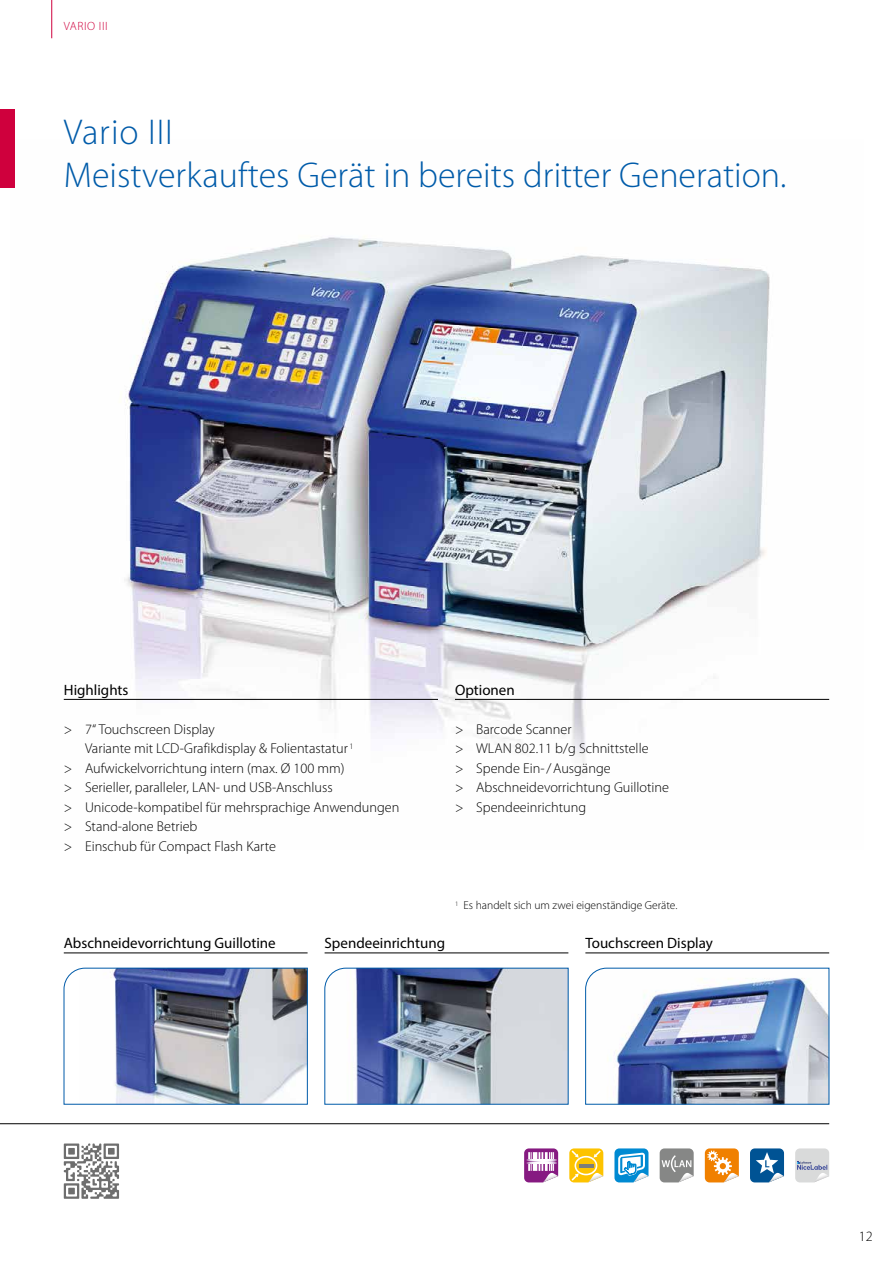
<style>
.page{position:relative;width:893px;height:1263px;background:#fff}
.page>*{position:absolute;margin:0;border:0;box-sizing:border-box;transform-origin:0 0}
.t1{font:300 36px/43.2px "Myriad Pro";color:#005ba9}
.t2{font:15px "Myriad Pro";color:#000}
.t3{font:300 14.25px/19.5px "Myriad Pro";color:#000}
.t4{font:300 12px "Myriad Pro";letter-spacing:.05em;color:#cf003d}
.t5{font:300 11.55px "Myriad Pro";color:#000}
</style>
<div class="page">
<hr style="left:0;top:1123px;width:829px;height:1px;background:#000">
<img style="left:324px;top:968px;width:245px;height:137px">
<img style="left:585px;top:968px;width:244px;height:137px">
<img style="left:64px;top:968px;width:244px;height:137px">
<svg style="left:614px;top:1148px;width:34px;height:34px"></svg>
<svg style="left:660px;top:1148px;width:34px;height:34px"></svg>
<svg style="left:705px;top:1148px;width:34px;height:34px"></svg>
<svg style="left:750px;top:1148px;width:34px;height:34px"></svg>
<svg style="left:795px;top:1148px;width:34px;height:34px"></svg>
<svg style="left:524px;top:1148px;width:34px;height:34px"></svg>
<svg style="left:527px;top:1161px;width:28px;height:2px"></svg>
<svg style="left:525px;top:1160px;width:32px;height:1px"></svg>
<svg style="left:525px;top:1163px;width:32px;height:1px"></svg>
<svg style="left:569px;top:1148px;width:34px;height:34px"></svg>
<hr style="left:579px;top:1164px;width:14px;height:3px;background:#7d7d7c">
<img style="left:11px;top:187px;width:819px;height:576px">
<hr style="left:325px;top:953px;width:243px;height:1px;background:#000">
<hr style="left:585px;top:953px;width:244px;height:1px;background:#000">
<hr style="left:455px;top:699px;width:374px;height:1px;background:#000">
<hr style="left:64px;top:699px;width:374px;height:1px;background:#000">
<hr style="left:64px;top:953px;width:244px;height:1px;background:#000">
<svg style="left:64px;top:1143px;width:55px;height:56px"></svg>
<hr style="left:51px;top:0;width:1px;height:38px;background:#cf003d">
<div style="left:0;top:109px;width:15px;height:78px;background:#cf003d"></div>
<p class="t4" style="left:64px;top:20px;width:45px">VARIO III</p>
<h1 class="t1" style="left:64px;top:111px;width:724px">Vario III<br>Meistverkauftes Gerät in bereits dritter Generation.</h1>
<p class="t2" style="left:64px;top:681px;width:66px">Highlights</p>
<p class="t2" style="left:455px;top:681px;width:61px">Optionen</p>
<p class="t3" style="left:64px;top:720px;width:153px">&gt; 7“ Touchscreen Display</p>
<p class="t3" style="left:85px;top:739px;width:270px">Variante mit LCD-Grafikdisplay &amp; Folientastatur <sup>1</sup></p>
<p class="t3" style="left:64px;top:759px;width:282px">&gt; Aufwickelvorrichtung intern (max. Ø 100 mm)</p>
<p class="t3" style="left:64px;top:778px;width:270px">&gt; Serieller, paralleler, LAN- und USB-Anschluss</p>
<p class="t3" style="left:64px;top:798px;width:337px">&gt; Unicode-kompatibel für mehrsprachige Anwendungen</p>
<p class="t3" style="left:64px;top:817px;width:135px">&gt; Stand-alone Betrieb</p>
<p class="t3" style="left:64px;top:837px;width:214px">&gt; Einschub für Compact Flash Karte</p>
<p class="t3" style="left:455px;top:720px;width:215px">&gt; Barcode Scanner<br>&gt; WLAN 802.11 b/g Schnittstelle<br>&gt; Spende Ein-/Ausgänge<br>&gt; Abschneidevorrichtung Guillotine &gt; Spendeeinrichtung</p>
<p class="t5" style="left:455px;top:899px;width:224px"><sup>1</sup> Es handelt sich um zwei eigenständige Geräte.</p>
<p class="t2" style="left:64px;top:934px;width:213px">Abschneidevorrichtung Guillotine</p>
<p class="t2" style="left:325px;top:934px;width:122px">Spendeeinrichtung</p>
<p class="t2" style="left:585px;top:934px;width:129px">Touchscreen Display</p>
<p class="t3" style="left:859px;top:1227px;width:15px">12</p>
</div>
